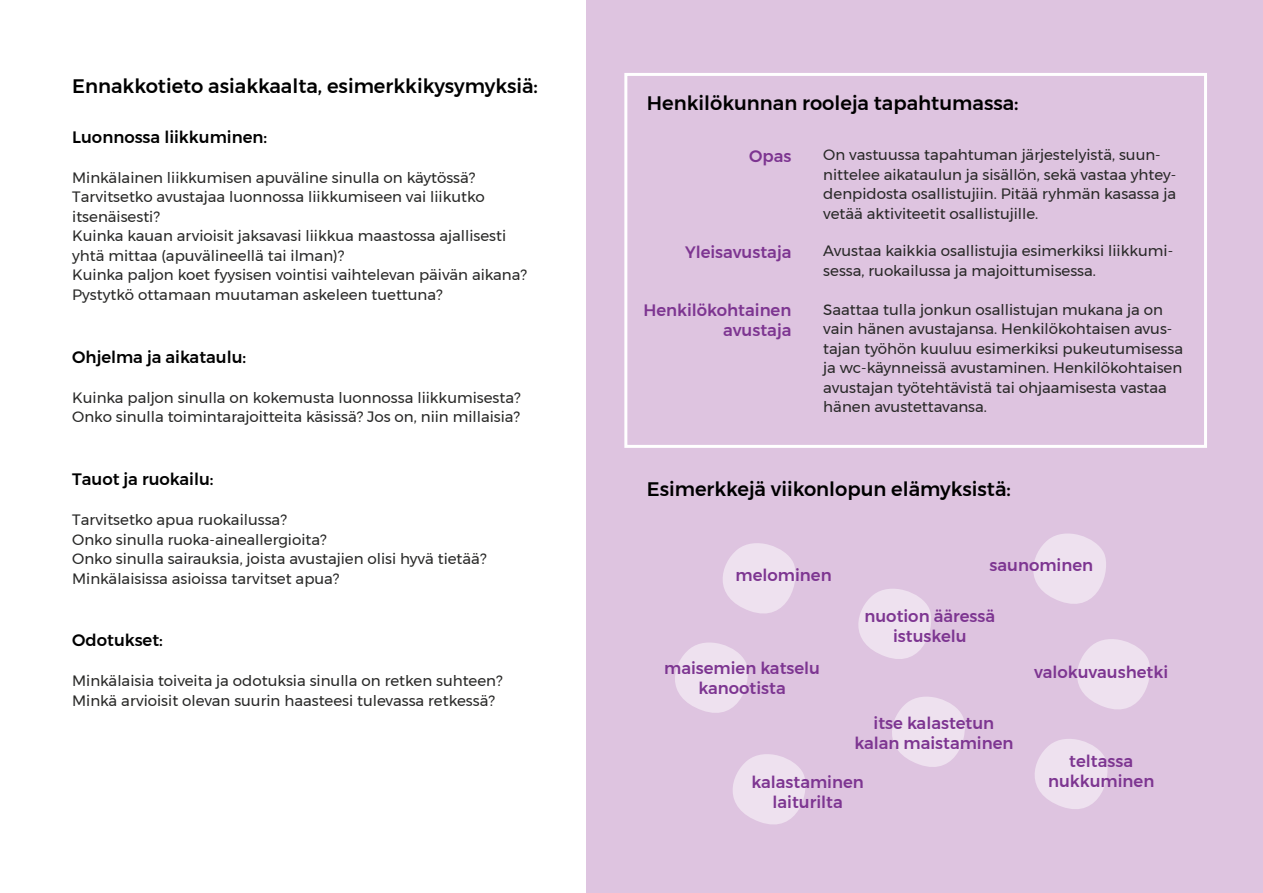
<style>
.page{position:relative;width:1263px;height:893px;background:#fff}
.page>*{position:absolute;margin:0;border:0;box-sizing:border-box;transform-origin:0 0}
.t1{font:500 19.5px "Montserrat";color:#000}
.H3kuviokeskitetty{font:500 16.5px/19.8px "Montserrat";color:#7d3591;text-align:center}
.H3vasen{font:500 16.5px "Montserrat";color:#000}
.H3väri{font:500 16.5px/19.8px "Montserrat";color:#7d3591;text-align:right}
.t2{font:15px/19.5px "Montserrat";color:#282827}
</style>
<div class="page">
<div style="left:587px;top:0;width:676px;height:893px;background:#dec4e0"></div>
<div style="left:624px;top:73px;width:583px;height:375px;border:3px solid #fff"></div>
<svg style="left:675px;top:642px;width:73px;height:71px"></svg>
<svg style="left:723px;top:543px;width:73px;height:71px"></svg>
<svg style="left:1033px;top:533px;width:73px;height:71px"></svg>
<svg style="left:733px;top:754px;width:73px;height:71px"></svg>
<svg style="left:1077px;top:639px;width:73px;height:71px"></svg>
<svg style="left:1035px;top:739px;width:73px;height:70px"></svg>
<svg style="left:892px;top:697px;width:73px;height:70px"></svg>
<svg style="left:858px;top:589px;width:73px;height:70px"></svg>
<h2 class="t1" style="left:72px;top:70px;width:467px">Ennakkotieto asiakkaalta, esimerkkikysymyksiä:</h2>
<h3 class="H3vasen" style="left:72px;top:124px;width:196px">Luonnossa liikkuminen:</h3>
<p class="t2" style="left:72px;top:168px;width:405px">Minkälainen liikkumisen apuväline sinulla on käytössä?</p>
<p class="t2" style="left:72px;top:187px;width:414px">Tarvitsetko avustajaa luonnossa liikkumiseen vai liikutko itsenäisesti?</p>
<p class="t2" style="left:72px;top:226px;width:435px">Kuinka kauan arvioisit jaksavasi liikkua maastossa ajallisesti yhtä mittaa (apuvälineellä tai ilman)?</p>
<p class="t2" style="left:72px;top:265px;width:456px">Kuinka paljon koet fyysisen vointisi vaihtelevan päivän aikana?</p>
<p class="t2" style="left:72px;top:285px;width:372px">Pystytkö ottamaan muutaman askeleen tuettuna?</p>
<h3 class="H3vasen" style="left:72px;top:344px;width:176px">Ohjelma ja aikataulu:</h3>
<p class="t2" style="left:72px;top:387px;width:450px">Kuinka paljon sinulla on kokemusta luonnossa liikkumisesta?</p>
<p class="t2" style="left:72px;top:407px;width:449px">Onko sinulla toimintarajoitteita käsissä? Jos on, niin millaisia?</p>
<h3 class="H3vasen" style="left:72px;top:466px;width:143px">Tauot ja ruokailu:</h3>
<p class="t2" style="left:72px;top:510px;width:216px">Tarvitsetko apua ruokailussa?</p>
<p class="t2" style="left:72px;top:529px;width:256px">Onko sinulla ruoka-aineallergioita?</p>
<p class="t2" style="left:72px;top:549px;width:416px">Onko sinulla sairauksia, joista avustajien olisi hyvä tietää?</p>
<p class="t2" style="left:72px;top:568px;width:269px">Minkälaisissa asioissa tarvitset apua?</p>
<h3 class="H3vasen" style="left:72px;top:628px;width:92px">Odotukset:</h3>
<p class="t2" style="left:72px;top:671px;width:432px">Minkälaisia toiveita ja odotuksia sinulla on retken suhteen?</p>
<p class="t2" style="left:72px;top:691px;width:424px">Minkä arvioisit olevan suurin haasteesi tulevassa retkessä?</p>
<h2 class="t1" style="left:647px;top:88px;width:373px">Henkilökunnan rooleja tapahtumassa:</h2>
<h3 class="H3väri" style="left:749px;top:146px;width:44px">Opas</h3>
<p class="t2" style="left:823px;top:145px;width:354px">On vastuussa tapahtuman järjestelyistä, suun&shy;nittelee aikataulun ja sisällön, sekä vastaa yhtey&shy;denpidosta osallistujiin. Pitää ryhmän kasassa ja vetää aktiviteetit osallistujille.</p>
<h3 class="H3väri" style="left:685px;top:242px;width:108px">Yleisavustaja</h3>
<p class="t2" style="left:823px;top:241px;width:351px">Avustaa kaikkia osallistujia esimerkiksi liikkumi&shy;sessa, ruokailussa ja majoittumisessa.</p>
<h3 class="H3väri" style="left:643px;top:300px;width:150px">Henkilökohtainen avustaja</h3>
<p class="t2" style="left:823px;top:299px;width:361px">Saattaa tulla jonkun osallistujan mukana ja on vain hänen avustajansa. Henkilökohtaisen avus&shy;tajan työhön kuuluu esimerkiksi pukeutumisessa ja wc-käynneissä avustaminen. Henkilökohtaisen avustajan työtehtävistä tai ohjaamisesta vastaa hänen avustettavansa.</p>
<h2 class="t1" style="left:647px;top:474px;width:366px">Esimerkkejä viikonlopun elämyksistä:</h2>
<h3 class="H3kuviokeskitetty" style="left:736px;top:565px;width:98px">melominen</h3>
<h3 class="H3kuviokeskitetty" style="left:989px;top:555px;width:105px">saunominen</h3>
<h3 class="H3kuviokeskitetty" style="left:864px;top:606px;width:132px">nuotion ääressä istuskelu</h3>
<h3 class="H3kuviokeskitetty" style="left:664px;top:658px;width:157px">maisemien katselu kanootista</h3>
<h3 class="H3kuviokeskitetty" style="left:1034px;top:662px;width:136px">valokuvaushetki</h3>
<h3 class="H3kuviokeskitetty" style="left:854px;top:713px;width:161px">itse kalastetun kalan maistaminen</h3>
<h3 class="H3kuviokeskitetty" style="left:751px;top:772px;width:114px">kalastaminen laiturilta</h3>
<h3 class="H3kuviokeskitetty" style="left:1048px;top:751px;width:108px">teltassa nukkuminen</h3>
</div>
